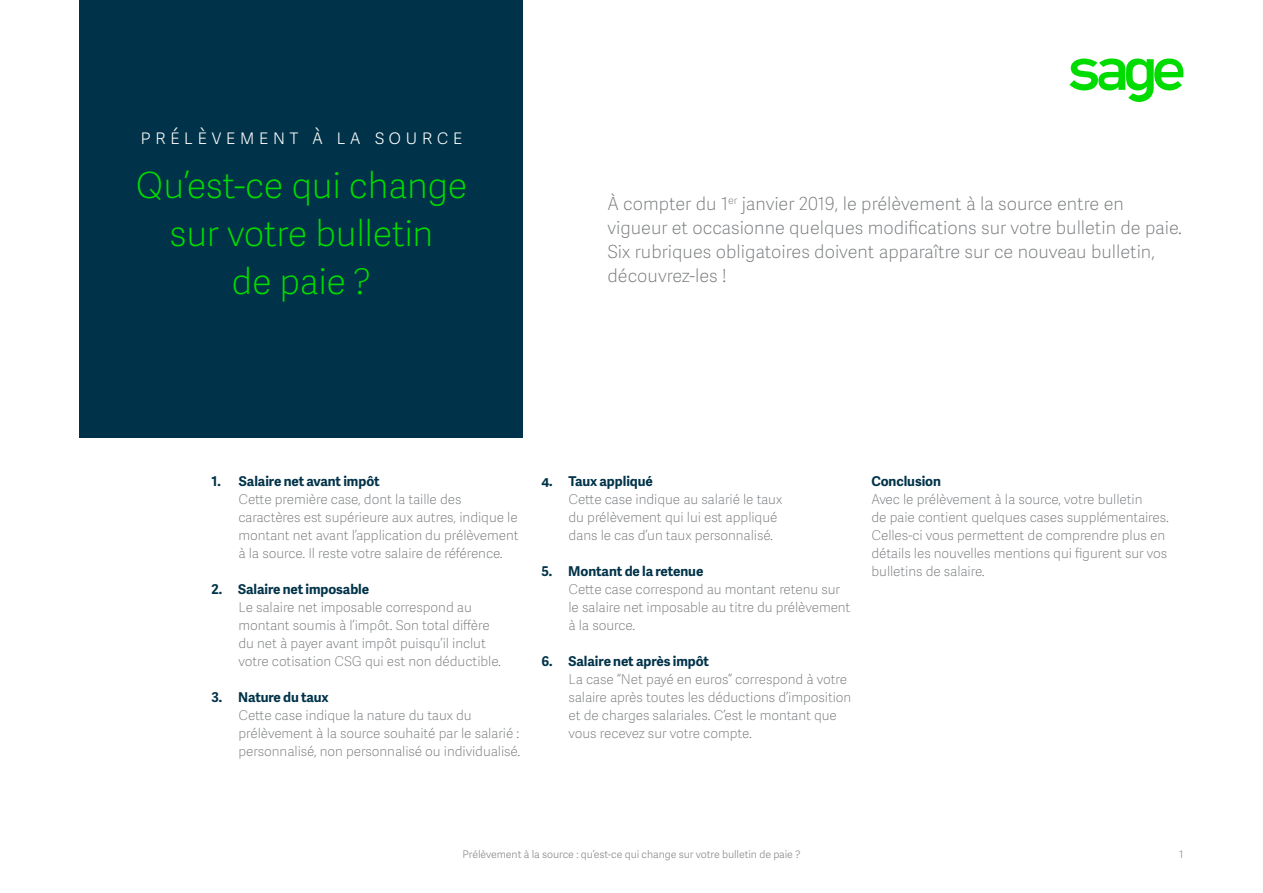
<style>
.page{position:relative;width:1263px;height:893px;background:#fff}
.page>*{position:absolute;margin:0;border:0;box-sizing:border-box;transform-origin:0 0}
.t1{font:36px/48px "Adelle Sans SAGE Th";letter-spacing:-.01em;color:#00dc00;text-align:center}
.t2{font:21px "Adelle Sans SAGE Th";letter-spacing:.2em;color:#fff}
.t3{font:18px/24px "Adelle Sans SAGE Th";color:#75787b}
.t4{font:13.5px/18px "Adelle Sans SAGE Th";letter-spacing:-.005em;color:#75787b}
.t5{font:700 13.5px "Adelle Sans SAGE";letter-spacing:-.005em;color:#003349}
.t6{font:10.5px "Adelle Sans SAGE Lt";letter-spacing:-.005em;color:#888b8d}
</style>
<div class="page">
<div style="left:80px;top:0;width:444px;height:437px;background:#003349"></div>
<svg style="left:1070px;top:58px;width:114px;height:44px"></svg>
<h2 class="t2" style="left:140px;top:122px;width:324px">Prélèvement à la source</h2>
<h1 class="t1" style="left:136px;top:160px;width:333px">Qu’est-ce qui change sur votre bulletin<br>de paie ?</h1>
<h3 class="t3" style="left:608px;top:191px;width:576px">À compter du 1<sup>er</sup> janvier 2019, le prélèvement à la source entre en vigueur et occasionne quelques modifications sur votre bulletin de paie.<br>Six rubriques obligatoires doivent apparaître sur ce nouveau bulletin, découvrez-les !</h3>
<p class="t5" style="left:212px;top:471px;width:170px">1. Salaire net avant impôt</p>
<p class="t4" style="left:238px;top:490px;width:282px">Cette première case, dont la taille des caractères est supérieure aux autres, indique le montant net avant l’application du prélèvement à la source. Il reste votre salaire de référence.</p>
<p class="t5" style="left:212px;top:579px;width:159px">2. Salaire net imposable</p>
<p class="t4" style="left:238px;top:598px;width:264px">Le salaire net imposable correspond au montant soumis à l’impôt. Son total diffère du net à payer avant impôt puisqu’il inclut votre cotisation CSG qui est non déductible.</p>
<p class="t5" style="left:212px;top:687px;width:119px">3. Nature du taux</p>
<p class="t4" style="left:238px;top:706px;width:283px">Cette case indique la nature du taux du prélèvement à la source souhaité par le salarié : personnalisé, non personnalisé ou individualisé.</p>
<p class="t5" style="left:541px;top:471px;width:113px">4. Taux appliqué</p>
<p class="t4" style="left:568px;top:490px;width:215px">Cette case indique au salarié le taux du prélèvement qui lui est appliqué dans le cas d’un taux personnalisé.</p>
<p class="t5" style="left:541px;top:561px;width:163px">5. Montant de la retenue</p>
<p class="t4" style="left:568px;top:580px;width:284px">Cette case correspond au montant retenu sur le salaire net imposable au titre du prélèvement à la source.</p>
<p class="t5" style="left:541px;top:651px;width:169px">6. Salaire net après impôt</p>
<p class="t4" style="left:568px;top:670px;width:284px">La case “Net payé en euros” correspond à votre salaire après toutes les déductions d’imposition et de charges salariales. C’est le montant que vous recevez sur votre compte.</p>
<p class="t5" style="left:871px;top:471px;width:71px">Conclusion</p>
<p class="t4" style="left:871px;top:490px;width:299px">Avec le prélèvement à la source, votre bulletin<br>de paie contient quelques cases supplémentaires.<br>Celles-ci vous permettent de comprendre plus en détails les nouvelles mentions qui figurent sur vos bulletins de salaire.</p>
<p class="t6" style="left:462px;top:847px;width:340px">Prélèvement à la source : qu’est-ce qui change sur votre bulletin de paie ?</p>
<p class="t6" style="left:1179px;top:847px;width:6px">1</p>
</div>
